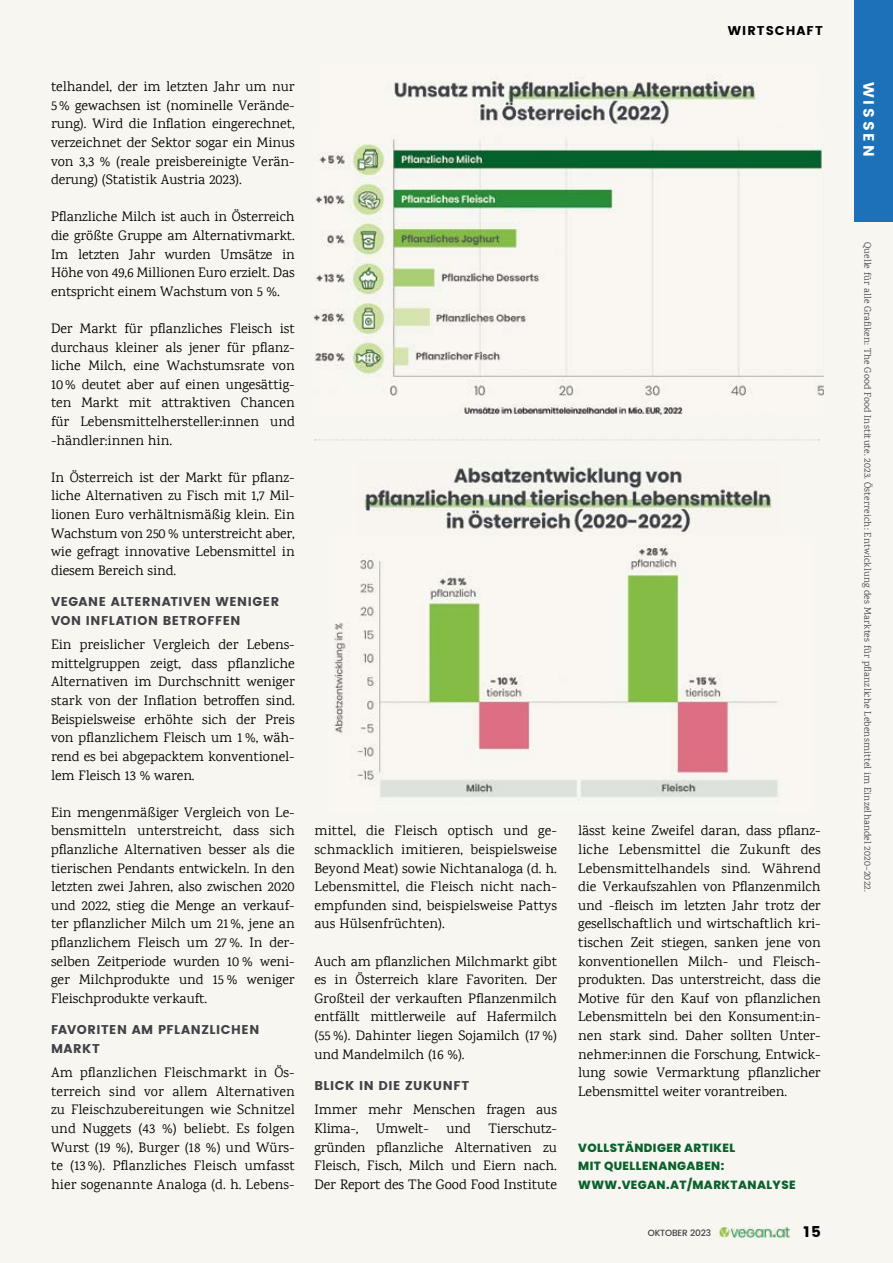
<style>
.page{position:relative;width:893px;height:1263px;background:#f7f6f0}
.page>*{position:absolute;margin:0;border:0;box-sizing:border-box;transform-origin:0 0}
.t1{font:15px "Poppins";letter-spacing:.2em;color:#fff}
.t2{font:15px "Poppins";color:#000}
.t3{font:14.1px/18.6px "Karma";color:#000;text-align:justify}
.t4{font:12.75px/18.6px "Poppins";letter-spacing:.045em;color:#414248}
.t5{font:12.75px "Poppins";letter-spacing:.08em;color:#000}
.t6{font:800 11.85px/18.6px "Poppins";letter-spacing:.035em;color:#0b612d}
.t7{font:9.75px "Karma";letter-spacing:.025em;color:#414248}
.t8{font:500 9px "Poppins";letter-spacing:-.02em;color:#414248}
</style>
<div class="page">
<img style="left:720px;top:1227px;width:69px;height:10px">
<div style="left:855px;top:0;width:38px;height:221px;background:#1d71b8"></div>
<img style="left:394px;top:78px;width:363px;height:48px">
<img style="left:361px;top:466px;width:411px;height:69px">
<img style="left:314px;top:138px;width:510px;height:277px">
<img style="left:334px;top:545px;width:444px;height:252px">
<svg style="left:315px;top:439px;width:504px;height:1px"></svg>
<p class="t3" style="left:51px;top:77px;width:245px">telhandel, der im letzten Jahr um nur 5 % gewachsen ist (nominelle Verände&shy;rung). Wird die Inflation eingerechnet, verzeichnet der Sektor sogar ein Minus von 3,3 % (reale preisbereinigte Verän&shy;derung) (Statistik Austria 2023).</p>
<p class="t3" style="left:51px;top:207px;width:245px">Pflanzliche Milch ist auch in Österreich die größte Gruppe am Alternativmarkt.<br>Im letzten Jahr wurden Umsätze in Höhe von 49,6 Millionen Euro erzielt. Das entspricht einem Wachstum von 5 %.</p>
<p class="t3" style="left:51px;top:319px;width:245px">Der Markt für pflanzliches Fleisch ist durchaus kleiner als jener für pflanz&shy;liche Milch, eine Wachstumsrate von 10 % deutet aber auf einen ungesättig&shy;ten Markt mit attraktiven Chancen für Lebensmittelhersteller:innen und -händler:innen hin.</p>
<p class="t3" style="left:51px;top:468px;width:245px">In Österreich ist der Markt für pflanz&shy;liche Alternativen zu Fisch mit 1,7 Mil&shy;lionen Euro verhältnismäßig klein. Ein Wachstum von 250 % unterstreicht aber, wie gefragt innovative Lebensmittel in diesem Bereich sind.</p>
<p class="t4" style="left:51px;top:592px;width:230px">VEGANE ALTERNATIVEN WENIGER<br>VON INFLATION BETROFFEN</p>
<p class="t3" style="left:51px;top:635px;width:245px">Ein preislicher Vergleich der Lebens&shy;mittelgruppen zeigt, dass pflanzliche Alternativen im Durchschnitt weniger stark von der Inflation betroffen sind.<br>Beispielsweise erhöhte sich der Preis von pflanzlichem Fleisch um 1 %, wäh&shy;rend es bei abgepacktem konventionel&shy;lem Fleisch 13 % waren.</p>
<p class="t3" style="left:51px;top:802px;width:245px">Ein mengenmäßiger Vergleich von Le&shy;bensmitteln unterstreicht, dass sich pflanzliche Alternativen besser als die tierischen Pendants entwickeln. In den letzten zwei Jahren, also zwischen 2020 und 2022, stieg die Menge an verkauf&shy;ter pflanzlicher Milch um 21 %, jene an pflanzlichem Fleisch um 27 %. In der&shy;selben Zeitperiode wurden 10 % weni&shy;ger Milchprodukte und 15 % weniger Fleischprodukte verkauft.</p>
<p class="t4" style="left:51px;top:1020px;width:210px">FAVORITEN AM PFLANZLICHEN<br>MARKT</p>
<p class="t3" style="left:51px;top:1063px;width:245px">Am pflanzlichen Fleischmarkt in Ös&shy;terreich sind vor allem Alternativen zu Fleischzubereitungen wie Schnitzel und Nuggets (43 %) beliebt. Es folgen Wurst (19 %), Burger (18 %) und Würs&shy;te (13 %). Pflanzliches Fleisch umfasst hier sogenannte Analoga (d. h. Lebens-</p>
<p class="t3" style="left:314px;top:821px;width:244px">mittel, die Fleisch optisch und ge&shy;schmacklich imitieren, beispielsweise Beyond Meat) sowie Nichtanaloga (d. h.<br>Lebensmittel, die Fleisch nicht nach&shy;empfunden sind, beispielsweise Pattys aus Hülsenfrüchten).</p>
<p class="t3" style="left:314px;top:951px;width:244px">Auch am pflanzlichen Milchmarkt gibt es in Österreich klare Favoriten. Der Großteil der verkauften Pflanzenmilch entfällt mittlerweile auf Hafermilch (55 %). Dahinter liegen Sojamilch (17 %) und Mandelmilch (16 %).</p>
<p class="t4" style="left:314px;top:1076px;width:156px">BLICK IN DIE ZUKUNFT</p>
<p class="t3" style="left:314px;top:1100px;width:244px">Immer mehr Menschen fragen aus<br>Klima-,</p>
<p class="t3" style="left:314px;top:1119px;width:244px;text-indent:174px">Tierschutz&shy;gründen pflanzliche Alternativen zu Fleisch, Fisch, Milch und Eiern nach.<br>Der Report des The Good Food Institute</p>
<p class="t3" style="left:376px;top:1119px;width:54px">Umwelt-</p>
<p class="t3" style="left:447px;top:1119px;width:26px">und</p>
<p class="t5" style="left:728px;top:24px;width:96px">WIRTSCHAFT</p>
<p class="t3" style="left:578px;top:821px;width:244px">lässt keine Zweifel daran, dass pflanz&shy;liche Lebensmittel die Zukunft des Lebensmittelhandels sind. Während die Verkaufszahlen von Pflanzenmilch und -fleisch im letzten Jahr trotz der gesellschaftlich und wirtschaftlich kri&shy;tischen Zeit stiegen, sanken jene von konventionellen Milch- und Fleisch&shy;produkten. Das unterstreicht, dass die Motive für den Kauf von pflanzlichen Lebensmitteln bei den Konsument:in&shy;nen stark sind. Daher sollten Unter&shy;nehmer:innen die Forschung, Entwick&shy;lung sowie Vermarktung pflanzlicher Lebensmittel weiter vorantreiben.</p>
<p class="t6" style="left:578px;top:1138px;width:219px">VOLLSTÄNDIGER ARTIKEL<br>MIT QUELLENANGABEN:<br>WWW.VEGAN.AT/MARKTANALYSE</p>
<p class="t8" style="left:648px;top:1227px;width:65px">OKTOBER 2023</p>
<p class="t2" style="left:803px;top:1223px;width:19px">15</p>
<p class="t1" style="left:877px;top:81px;width:77px;rotate:90deg">WISSEN</p>
<p class="t7" style="left:873px;top:242px;width:652px;rotate:90deg">Quelle für alle Grafiken: The Good Food Institute. 2023. Österreich: Entwicklung des Marktes für pflanzliche Lebensmittel im Einzelhandel 2020–2022.</p>
</div>
